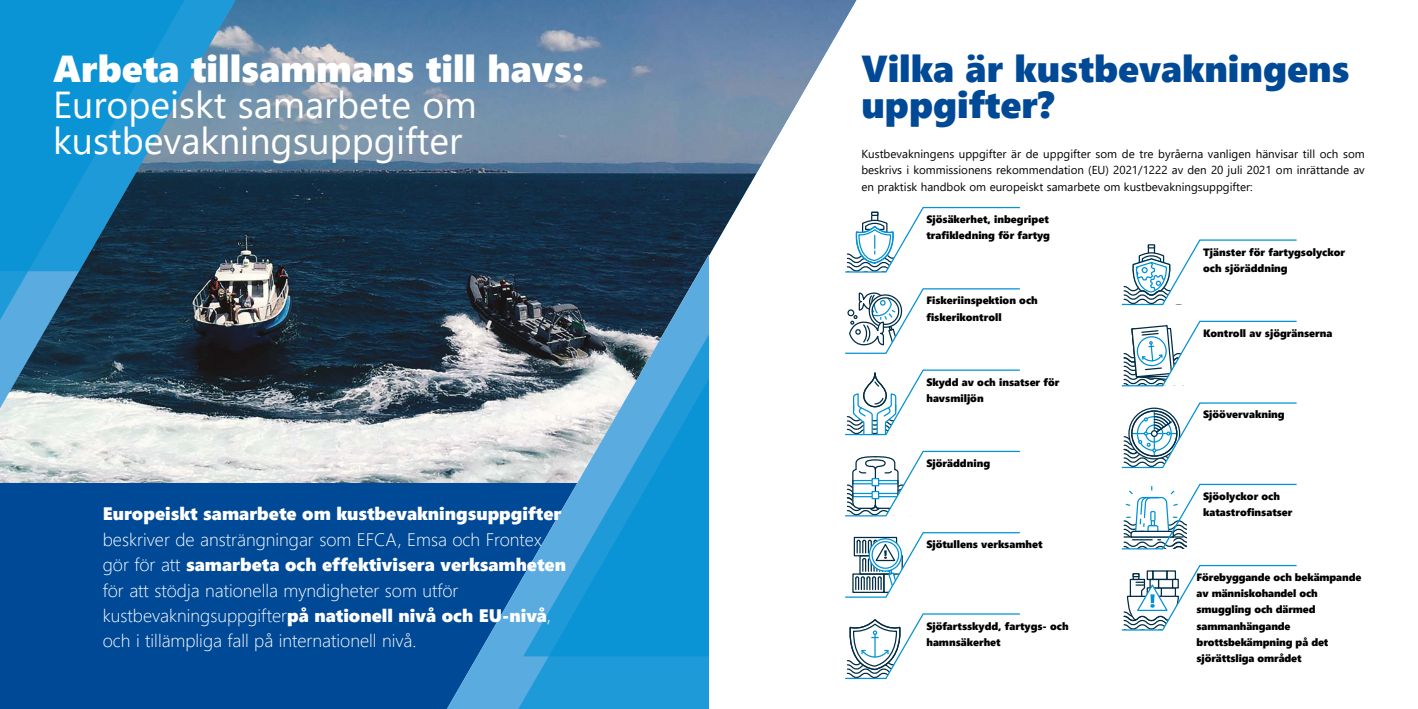
<style>
.page{position:relative;width:1418px;height:709px;background:#fff}
.page>*{position:absolute;margin:0;border:0;box-sizing:border-box;transform-origin:0 0}
.t1{font:37.5px/36.2px "Segoe UI";color:#fff}
.t2{font:37.5px/36.2px "Segoe UI Black";color:#004996}
.t3{font:37.5px "Segoe UI Black";color:#fff}
.t4{font:18.12px "Segoe UI Black";color:#fff}
.t5{font:300 18.12px "Segoe UI";color:#fff}
.t6{font:11.5px/16.2px "Segoe UI";color:#000;text-align:justify}
.t7{font:10.62px/16.2px "Segoe UI Black";color:#000}
.s1{font-family:"Segoe UI";font-weight:300}
</style>
<div class="page">
<div style="left:0;top:0;width:709px;height:709px;background:#004996"></div>
<img style="left:0;top:0;width:709px;height:483px">
<svg style="left:0;top:271px;width:235px;height:137px"></svg>
<svg style="left:0;top:271px;width:212px;height:66px"></svg>
<svg style="left:0;top:0;width:235px;height:271px;fill:#1094d5"></svg>
<svg style="left:709px;top:0;width:311px;height:273px"></svg>
<svg style="left:845px;top:288px;width:175px;height:66px"></svg>
<svg style="left:845px;top:450px;width:175px;height:67px"></svg>
<svg style="left:845px;top:369px;width:175px;height:67px"></svg>
<svg style="left:845px;top:532px;width:175px;height:66px"></svg>
<svg style="left:845px;top:613px;width:175px;height:66px"></svg>
<svg style="left:1121px;top:483px;width:176px;height:67px"></svg>
<svg style="left:1121px;top:402px;width:176px;height:66px"></svg>
<svg style="left:1121px;top:320px;width:176px;height:67px"></svg>
<svg style="left:1121px;top:564px;width:176px;height:67px"></svg>
<svg style="left:1121px;top:239px;width:176px;height:67px"></svg>
<svg style="left:447px;top:255px;width:262px;height:454px"></svg>
<svg style="left:516px;top:328px;width:193px;height:381px;fill:#1f9ad8"></svg>
<svg style="left:523px;top:311px;width:186px;height:345px"></svg>
<h1 class="t3" style="left:53px;top:41px;width:532px">Arbeta tillsammans till havs:</h1>
<h1 class="t1" style="left:53px;top:83px;width:425px">Europeiskt samarbete om kustbevakningsuppgifter</h1>
<h2 class="t4" style="left:103px;top:501px;width:460px">Europeiskt samarbete om kustbevakningsuppgifter</h2>
<h2 class="t5" style="left:103px;top:522px;width:440px">beskriver de ansträngningar som EFCA, Emsa och Frontex</h2>
<h2 class="t4" style="left:103px;top:551px;width:465px"><span class="s1">gör för att</span> samarbeta och effektivisera verksamheten</h2>
<h2 class="t5" style="left:103px;top:573px;width:357px">för att stödja nationella myndigheter som utför</h2>
<h2 class="t4" style="left:103px;top:602px;width:450px"><span class="s1">kustbevakningsuppgifter</span>på nationell nivå och EU-nivå<span class="s1">,</span></h2>
<h2 class="t5" style="left:103px;top:624px;width:315px">och i tillämpliga fall på internationell nivå.</h2>
<h1 class="t2" style="left:861px;top:48px;width:490px">Vilka är kustbevakningens uppgifter?</h1>
<p class="t6" style="left:861px;top:145px;width:505px">Kustbevakningens uppgifter är de uppgifter som de tre byråerna vanligen hänvisar till och som beskrivs i kommissionens rekommendation (EU) 2021/1222 av den 20 juli 2021 om inrättande av en praktisk handbok om europeiskt samarbete om kustbevakningsuppgifter:</p>
<p class="t7" style="left:926px;top:211px;width:125px">Sjösäkerhet, inbegripet trafikledning för fartyg</p>
<p class="t7" style="left:926px;top:292px;width:113px">Fiskeriinspektion och fiskerikontroll</p>
<p class="t7" style="left:926px;top:373px;width:134px">Skydd av och insatser för havsmiljön</p>
<p class="t7" style="left:926px;top:454px;width:65px">Sjöräddning</p>
<p class="t7" style="left:926px;top:536px;width:117px">Sjötullens verksamhet</p>
<p class="t7" style="left:926px;top:617px;width:144px">Sjöfartsskydd, fartygs- och hamnsäkerhet</p>
<p class="t7" style="left:1203px;top:243px;width:143px">Tjänster för fartygsolyckor och sjöräddning</p>
<p class="t7" style="left:1203px;top:324px;width:131px">Kontroll av sjögränserna</p>
<p class="t7" style="left:1203px;top:406px;width:83px">Sjöövervakning</p>
<p class="t7" style="left:1203px;top:487px;width:91px">Sjöolyckor och katastrofinsatser</p>
<p class="t7" style="left:1196px;top:568px;width:166px">Förebyggande och bekämpande av människohandel och smuggling och därmed sammanhängande brottsbekämpning på det sjörättsliga området</p>
</div>
